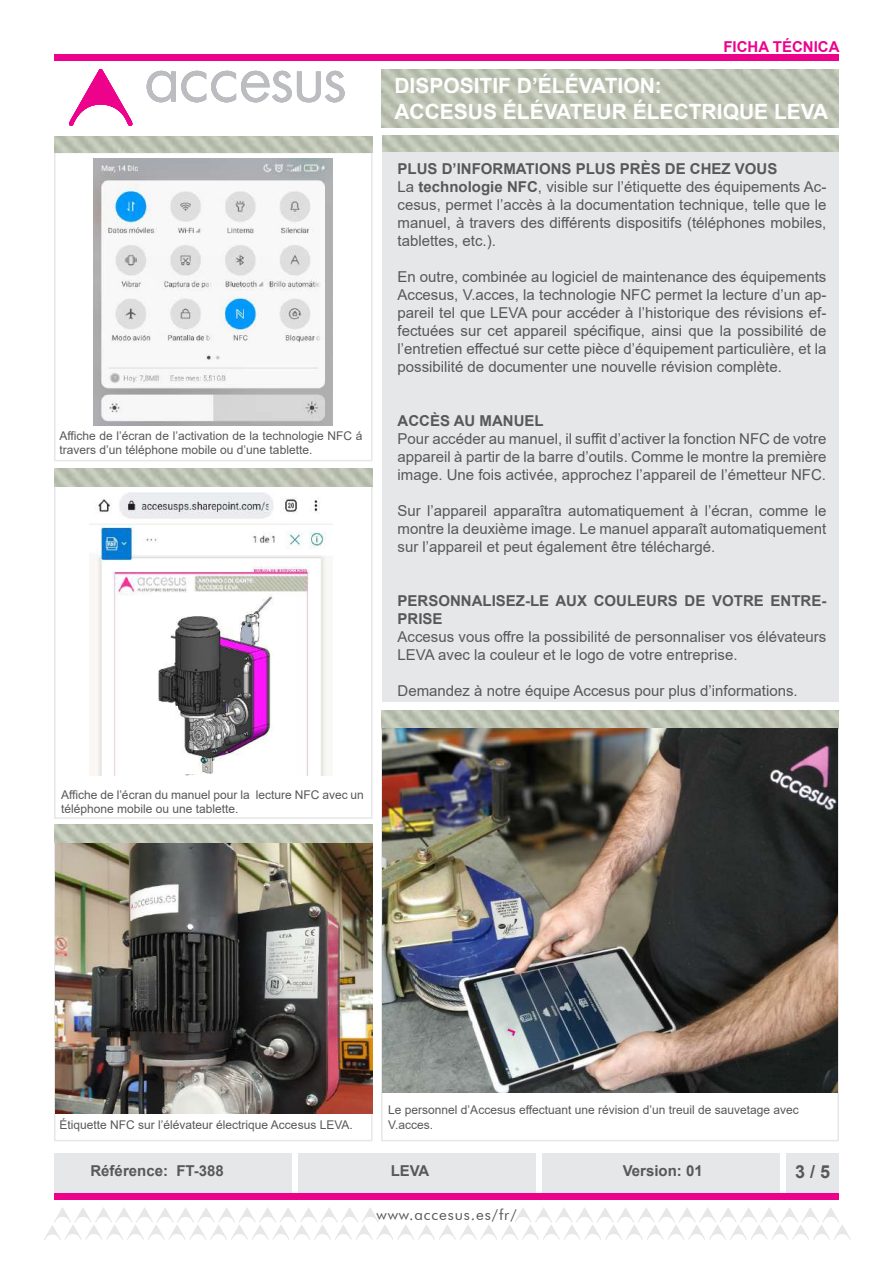
<style>
.page{position:relative;width:893px;height:1263px;background:#fff}
.page>*{position:absolute;margin:0;border:0;box-sizing:border-box;transform-origin:0 0}
.t1{font:700 21px/25.2px "Arial";color:#fff}
.t2{font:700 18px "Arial";color:#57585a}
.t3{font:15px/18px "Arial";color:#57585a;text-align:justify}
.t4{font:700 15px/18px "Arial";color:#57585a}
.t5{font:15px "Futura BT";letter-spacing:.06em;color:#57585a}
.t6{font:700 15px "Arial";color:#ed028c}
.t7{font:12px/14.4px "Arial";color:#57585a}
.s1{font-weight:700}
</style>
<div class="page">
<div style="left:54px;top:843px;width:318px;height:298px;background:#fff;border:2px solid #e6e7e9"></div>
<div style="left:54px;top:485px;width:318px;height:334px;background:#fff;border:2px solid #e6e7e9"></div>
<div style="left:54px;top:152px;width:318px;height:309px;background:#fff;border:2px solid #e6e7e9"></div>
<div style="left:381px;top:728px;width:458px;height:413px;background:#fff;border:2px solid #e6e7e9"></div>
<div style="left:54px;top:54px;width:785px;height:6px;background:#ed028c"></div>
<svg style="left:147px;top:71px;width:198px;height:31px"></svg>
<svg style="left:69px;top:69px;width:63px;height:57px"></svg>
<div style="left:54px;top:1153px;width:237px;height:47px;background:#e6e7e9"></div>
<div style="left:298px;top:1153px;width:237px;height:47px;background:#e6e7e9"></div>
<div style="left:542px;top:1153px;width:237px;height:47px;background:#e6e7e9"></div>
<div style="left:786px;top:1153px;width:53px;height:47px;background:#e6e7e9"></div>
<div style="left:54px;top:1193px;width:785px;height:7px;background:#ed028c"></div>
<svg style="left:44px;top:1207px;width:807px;height:33px"></svg>
<div style="left:383px;top:151px;width:456px;height:551px;background:#e6e7e9"></div>
<img style="left:381px;top:69px;width:458px;height:58px">
<img style="left:56px;top:843px;width:316px;height:270px">
<img style="left:94px;top:159px;width:238px;height:266px">
<img style="left:54px;top:468px;width:318px;height:18px">
<img style="left:54px;top:825px;width:318px;height:18px">
<img style="left:90px;top:492px;width:242px;height:284px">
<img style="left:381px;top:710px;width:458px;height:383px">
<img style="left:153px;top:594px;width:123px;height:179px">
<p class="t6" style="left:723px;top:36px;width:118px">FICHA TÉCNICA</p>
<p class="t7" style="left:60px;top:428px;width:304px">Affiche de l’écran de l’activation de la technologie NFC á travers d’un téléphone mobile ou d’une tablette.</p>
<h1 class="t1" style="left:394px;top:74px;width:436px">DISPOSITIF D’ÉLÉVATION:<br>ACCESUS ÉLÉVATEUR ÉLECTRIQUE LEVA</h1>
<p class="t3" style="left:398px;top:160px;width:430px;text-align:left"><span class="s1">PLUS D’INFORMATIONS PLUS PRÈS DE CHEZ VOUS<br></span>La <span class="s1">technologie NFC</span>, visible sur l’étiquette des équipements Ac&shy;cesus, permet l’accès à la documentation technique, telle que le manuel, à travers des différents dispositifs (téléphones mobiles, tablettes, etc.).</p>
<p class="t3" style="left:398px;top:268px;width:430px">En outre, combinée au logiciel de maintenance des équipements Accesus, V.acces, la technologie NFC permet la lecture d’un ap&shy;pareil tel que LEVA pour accéder à l’historique des révisions ef&shy;fectuées sur cet appareil spécifique, ainsi que la possibilité de l’entretien effectué sur cette pièce d’équipement particulière, et la possibilité de documenter une nouvelle révision complète.</p>
<p class="t4" style="left:398px;top:412px;width:148px">ACCÈS AU MANUEL</p>
<p class="t3" style="left:398px;top:430px;width:430px">Pour accéder au manuel, il suffit d’activer la fonction NFC de votre appareil à partir de la barre d’outils. Comme le montre la première image. Une fois activée, approchez l’appareil de l’émetteur NFC.</p>
<p class="t3" style="left:398px;top:502px;width:430px">Sur l’appareil apparaîtra automatiquement à l’écran, comme le montre la deuxième image. Le manuel apparaît automatiquement sur l’appareil et peut également être téléchargé.</p>
<p class="t4" style="left:398px;top:592px;width:430px">PERSONNALISEZ-LE AUX COULEURS DE VOTRE ENTRE-<br>PRISE</p>
<p class="t3" style="left:398px;top:628px;width:430px">Accesus vous offre la possibilité de personnaliser vos élévateurs<br>LEVA avec la couleur et le logo de votre entreprise.</p>
<p class="t3" style="left:398px;top:682px;width:402px">Demandez à notre équipe Accesus pour plus d’informations.</p>
<p class="t7" style="left:61px;top:787px;width:304px">Affiche de l’écran du manuel pour la lecture NFC avec un téléphone mobile ou une tablette.</p>
<p class="t7" style="left:60px;top:1117px;width:295px">Étiquette NFC sur l’élévateur électrique Accesus LEVA.</p>
<p class="t7" style="left:388px;top:1103px;width:412px">Le personnel d’Accesus effectuant une révision d’un treuil de sauvetage avec<br>V.acces.</p>
<p class="t4" style="left:90px;top:1162px;width:135px">Référence: FT-388</p>
<p class="t4" style="left:391px;top:1162px;width:40px">LEVA</p>
<p class="t4" style="left:623px;top:1162px;width:82px">Version: 01</p>
<p class="t5" style="left:376px;top:1206px;width:142px">www.accesus.es/fr/</p>
<p class="t2" style="left:795px;top:1159px;width:37px">3 / 5</p>
</div>
